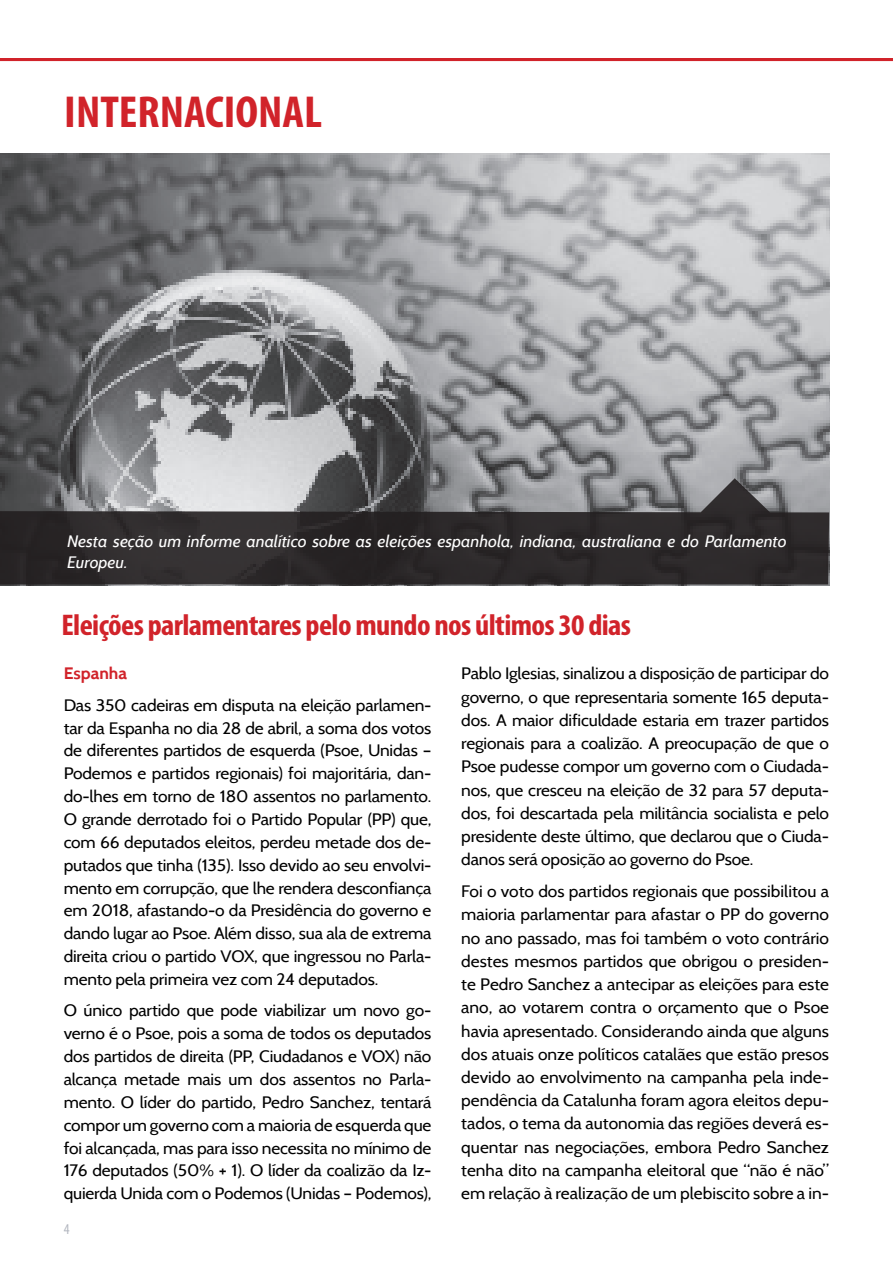
<style>
.page{position:relative;width:893px;height:1263px;background:#fff}
.page>*{position:absolute;margin:0;border:0;box-sizing:border-box;transform-origin:0 0}
.Paragraph_Style_blac{font:700 condensed 45px "Myriad Pro";color:#d1232a;scale:1.05 1}
.Paragraph_Style_blac-2{font:700 condensed 30px "Myriad Pro";letter-spacing:-.02em;color:#d1232a;scale:1.05 1}
.t1{font:16.5px/23.2px "Cabin";letter-spacing:-.01em;color:#000;text-align:justify;scale:1.05 1}
.t2{font:italic 16.5px/21px "Cabin";color:#fff;scale:1.05 1}
.t3{font:700 16.5px "Cabin";color:#d1232a;scale:1.05 1}
.t4{font:condensed 15px "Myriad Pro";color:#b1b5be}
</style>
<div class="page">
<img style="left:0;top:153px;width:829px;height:433px">
<hr style="left:0;top:58px;width:893px;height:3px;background:#d1232a">
<svg style="left:0;top:478px;width:829px;height:106px;background:#4a4849"></svg>
<p class="Paragraph_Style_blac" style="left:64px;top:84px;width:247px">INTERNACIONAL</p>
<p class="t2" style="left:67px;top:531px;width:687px">Nesta seção um informe analítico sobre as eleições espanhola, indiana, australiana e do Parlamento<br>Europeu.</p>
<p class="Paragraph_Style_blac-2" style="left:62px;top:606px;width:544px">Eleições parlamentares pelo mundo nos últimos 30 dias</p>
<p class="t3" style="left:64px;top:664px;width:62px">Espanha</p>
<p class="t1" style="left:64px;top:693px;width:352px;line-height:22.8px">Das 350 cadeiras em disputa na eleição parlamen&shy;tar da Espanha no dia 28 de abril, a soma dos votos de diferentes partidos de esquerda (Psoe, Unidas – Podemos e partidos regionais) foi majoritária, dan&shy;do-lhes em torno de 180 assentos no parlamento.<br>O grande derrotado foi o Partido Popular (PP) que, com 66 deputados eleitos, perdeu metade dos de&shy;putados que tinha (135). Isso devido ao seu envolvi&shy;mento em corrupção, que lhe rendera desconfiança em 2018, afastando-o da Presidência do governo e dando lugar ao Psoe. Além disso, sua ala de extrema direita criou o partido VOX, que ingressou no Parla&shy;mento pela primeira vez com 24 deputados.</p>
<p class="t1" style="left:64px;top:999px;width:352px;line-height:22.8px">O único partido que pode viabilizar um novo go&shy;verno é o Psoe, pois a soma de todos os deputados dos partidos de direita (PP, Ciudadanos e VOX) não alcança metade mais um dos assentos no Parla&shy;mento. O líder do partido, Pedro Sanchez, tentará compor um governo com a maioria de esquerda que foi alcançada, mas para isso necessita no mínimo de 176 deputados (50% + 1). O líder da coalizão da Iz&shy;quierda Unida com o Podemos (Unidas – Podemos),</p>
<p class="t4" style="left:64px;top:1220px;width:7px">4</p>
<p class="t1" style="left:461px;top:662px;width:352px">Pablo Iglesias, sinalizou a disposição de participar do governo, o que representaria somente 165 deputa&shy;dos. A maior dificuldade estaria em trazer partidos regionais para a coalizão. A preocupação de que o Psoe pudesse compor um governo com o Ciudada&shy;nos, que cresceu na eleição de 32 para 57 deputa&shy;dos, foi descartada pela militância socialista e pelo presidente deste último, que declarou que o Ciuda&shy;danos será oposição ao governo do Psoe.</p>
<p class="t1" style="left:461px;top:879px;width:352px">Foi o voto dos partidos regionais que possibilitou a maioria parlamentar para afastar o PP do governo no ano passado, mas foi também o voto contrário destes mesmos partidos que obrigou o presiden&shy;te Pedro Sanchez a antecipar as eleições para este ano, ao votarem contra o orçamento que o Psoe havia apresentado. Considerando ainda que alguns dos atuais onze políticos catalães que estão presos devido ao envolvimento na campanha pela inde&shy;pendência da Catalunha foram agora eleitos depu&shy;tados, o tema da autonomia das regiões deverá es&shy;quentar nas negociações, embora Pedro Sanchez tenha dito na campanha eleitoral que “não é não” em relação à realização de um plebiscito sobre a in-</p>
</div>
